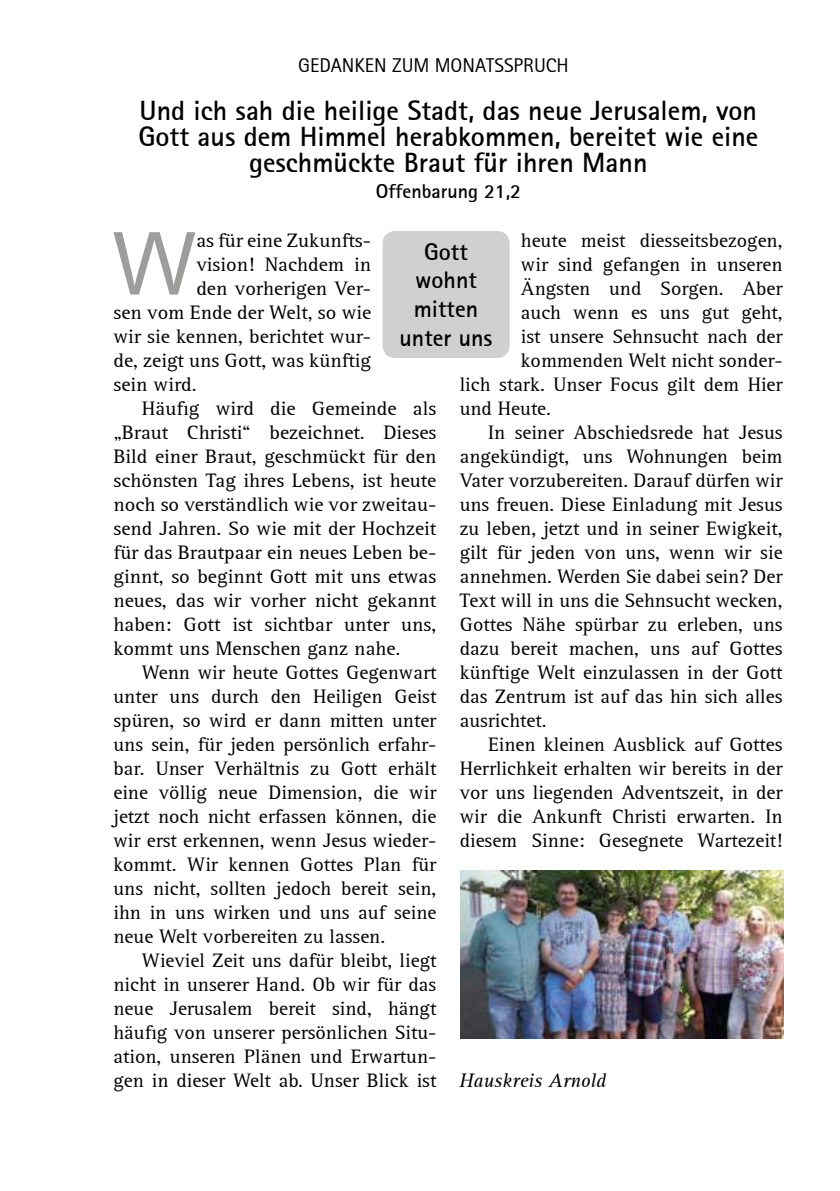
<style>
.page{position:relative;width:840px;height:1191px;background:#fff}
.page>*{position:absolute;margin:0;border:0;box-sizing:border-box;transform-origin:0 0}
.t1{font:87px "Arial";color:#9d9d9c}
.t2{font:700 28px/26px "Rotis Sans Serif";color:#000;text-align:center}
.t3{font:700 24px/28.8px "Rotis Sans Serif";color:#000;text-align:center}
.t4{font:20px "Rotis Serif";color:#000}
.t5{font:20px "Rotis Sans Serif";color:#000}
.t6{font:700 20px "Rotis Sans Serif";color:#000}
.t7{font:italic 20px "Rotis Serif";color:#000}
</style>
<div class="page">
<div style="left:382px;top:231px;width:127px;height:127px;background:#d0d0d0;border-radius:13px"></div>
<img style="left:460px;top:870px;width:322px;height:168px">
<p class="t5" style="left:298px;top:53px;width:272px">GEDANKEN ZUM MONATSSPRUCH</p>
<h2 class="t2" style="left:138px;top:97px;width:621px">Und ich sah die heilige Stadt, das neue Jerusalem, von<br>Gott aus dem Himmel herabkommen, bereitet wie eine geschmückte Braut für ihren Mann</h2>
<p class="t6" style="left:375px;top:178px;width:146px">Offenbarung 21,2</p>
<h1 class="t1" style="left:112px;top:204px;width:85px">W</h1>
<p class="t4" style="left:196px;top:228px;width:176px">as für eine Zukunfts-</p>
<p class="t4" style="left:520px;top:228px;width:263px">heute meist diesseitsbezogen,</p>
<p class="t4" style="left:520px;top:252px;width:263px">wir sind gefangen in unseren</p>
<p class="t4" style="left:520px;top:276px;width:263px">Ängsten und Sorgen. Aber</p>
<p class="t4" style="left:520px;top:300px;width:263px">auch wenn es uns gut geht,</p>
<p class="t4" style="left:520px;top:324px;width:263px">ist unsere Sehnsucht nach der</p>
<p class="t4" style="left:520px;top:348px;width:263px">kommenden Welt nicht sonder-</p>
<p class="t4" style="left:459px;top:372px;width:324px">lich stark. Unser Focus gilt dem Hier</p>
<p class="t4" style="left:459px;top:396px;width:93px">und Heute.</p>
<p class="t4" style="left:488px;top:420px;width:296px">In seiner Abschiedsrede hat Jesus</p>
<p class="t4" style="left:459px;top:444px;width:324px">angekündigt, uns Wohnungen beim</p>
<p class="t4" style="left:459px;top:468px;width:324px">Vater vorzubereiten. Darauf dürfen wir</p>
<p class="t4" style="left:459px;top:492px;width:324px">uns freuen. Diese Einladung mit Jesus</p>
<p class="t4" style="left:459px;top:516px;width:324px">zu leben, jetzt und in seiner Ewigkeit,</p>
<p class="t4" style="left:459px;top:540px;width:324px">gilt für jeden von uns, wenn wir sie</p>
<p class="t4" style="left:459px;top:564px;width:324px">annehmen. Werden Sie dabei sein? Der</p>
<p class="t4" style="left:459px;top:588px;width:324px">Text will in uns die Sehnsucht wecken,</p>
<p class="t4" style="left:459px;top:612px;width:324px">Gottes Nähe spürbar zu erleben, uns</p>
<p class="t4" style="left:459px;top:636px;width:324px">dazu bereit machen, uns auf Gottes</p>
<p class="t4" style="left:459px;top:660px;width:324px">künftige Welt einzulassen in der Gott</p>
<p class="t4" style="left:459px;top:684px;width:324px">das Zentrum ist auf das hin sich alles</p>
<p class="t4" style="left:459px;top:708px;width:88px">ausrichtet.</p>
<p class="t4" style="left:488px;top:732px;width:296px">Einen kleinen Ausblick auf Gottes</p>
<p class="t4" style="left:459px;top:756px;width:324px">Herrlichkeit erhalten wir bereits in der</p>
<p class="t4" style="left:459px;top:780px;width:324px">vor uns liegenden Adventszeit, in der</p>
<p class="t4" style="left:459px;top:804px;width:324px">wir die Ankunft Christi erwarten. In</p>
<p class="t4" style="left:459px;top:828px;width:324px">diesem Sinne: Gesegnete Wartezeit!</p>
<p class="t3" style="left:399px;top:237px;width:94px">Gott wohnt mitten unter uns</p>
<p class="t4" style="left:196px;top:252px;width:176px">vision! Nachdem in</p>
<p class="t4" style="left:196px;top:276px;width:176px">den vorherigen Ver-</p>
<p class="t4" style="left:113px;top:300px;width:259px">sen vom Ende der Welt, so wie</p>
<p class="t4" style="left:113px;top:324px;width:259px">wir sie kennen, berichtet wur-</p>
<p class="t4" style="left:113px;top:348px;width:259px">de, zeigt uns Gott, was künftig</p>
<p class="t4" style="left:113px;top:372px;width:85px">sein wird.</p>
<p class="t4" style="left:142px;top:396px;width:296px">Häufig wird die Gemeinde als</p>
<p class="t4" style="left:113px;top:420px;width:324px">„Braut Christi“ bezeichnet. Dieses</p>
<p class="t4" style="left:113px;top:444px;width:324px">Bild einer Braut, geschmückt für den</p>
<p class="t4" style="left:113px;top:468px;width:324px">schönsten Tag ihres Lebens, ist heute</p>
<p class="t4" style="left:113px;top:492px;width:324px">noch so verständlich wie vor zweitau-</p>
<p class="t4" style="left:113px;top:516px;width:324px">send Jahren. So wie mit der Hochzeit</p>
<p class="t4" style="left:113px;top:540px;width:324px">für das Brautpaar ein neues Leben be-</p>
<p class="t4" style="left:113px;top:564px;width:324px">ginnt, so beginnt Gott mit uns etwas</p>
<p class="t4" style="left:113px;top:588px;width:324px">neues, das wir vorher nicht gekannt</p>
<p class="t4" style="left:113px;top:612px;width:324px">haben: Gott ist sichtbar unter uns,</p>
<p class="t4" style="left:113px;top:636px;width:288px">kommt uns Menschen ganz nahe.</p>
<p class="t4" style="left:142px;top:660px;width:296px">Wenn wir heute Gottes Gegenwart</p>
<p class="t4" style="left:113px;top:684px;width:324px">unter uns durch den Heiligen Geist</p>
<p class="t4" style="left:113px;top:708px;width:324px">spüren, so wird er dann mitten unter</p>
<p class="t4" style="left:113px;top:732px;width:324px">uns sein, für jeden persönlich erfahr-</p>
<p class="t4" style="left:113px;top:756px;width:324px">bar. Unser Verhältnis zu Gott erhält</p>
<p class="t4" style="left:113px;top:780px;width:324px">eine völlig neue Dimension, die wir</p>
<p class="t4" style="left:113px;top:804px;width:324px">jetzt noch nicht erfassen können, die</p>
<p class="t4" style="left:113px;top:828px;width:324px">wir erst erkennen, wenn Jesus wieder-</p>
<p class="t4" style="left:113px;top:852px;width:324px">kommt. Wir kennen Gottes Plan für</p>
<p class="t4" style="left:113px;top:876px;width:324px">uns nicht, sollten jedoch bereit sein,</p>
<p class="t4" style="left:113px;top:900px;width:324px">ihn in uns wirken und uns auf seine</p>
<p class="t4" style="left:113px;top:924px;width:273px">neue Welt vorbereiten zu lassen.</p>
<p class="t4" style="left:142px;top:948px;width:296px">Wieviel Zeit uns dafür bleibt, liegt</p>
<p class="t4" style="left:113px;top:972px;width:324px">nicht in unserer Hand. Ob wir für das</p>
<p class="t4" style="left:113px;top:996px;width:324px">neue Jerusalem bereit sind, hängt</p>
<p class="t4" style="left:113px;top:1020px;width:324px">häufig von unserer persönlichen Situ-</p>
<p class="t4" style="left:113px;top:1044px;width:324px">ation, unseren Plänen und Erwartun-</p>
<p class="t4" style="left:113px;top:1068px;width:324px">gen in dieser Welt ab. Unser Blick ist</p>
<p class="t7" style="left:459px;top:1069px;width:148px">Hauskreis Arnold</p>
</div>
